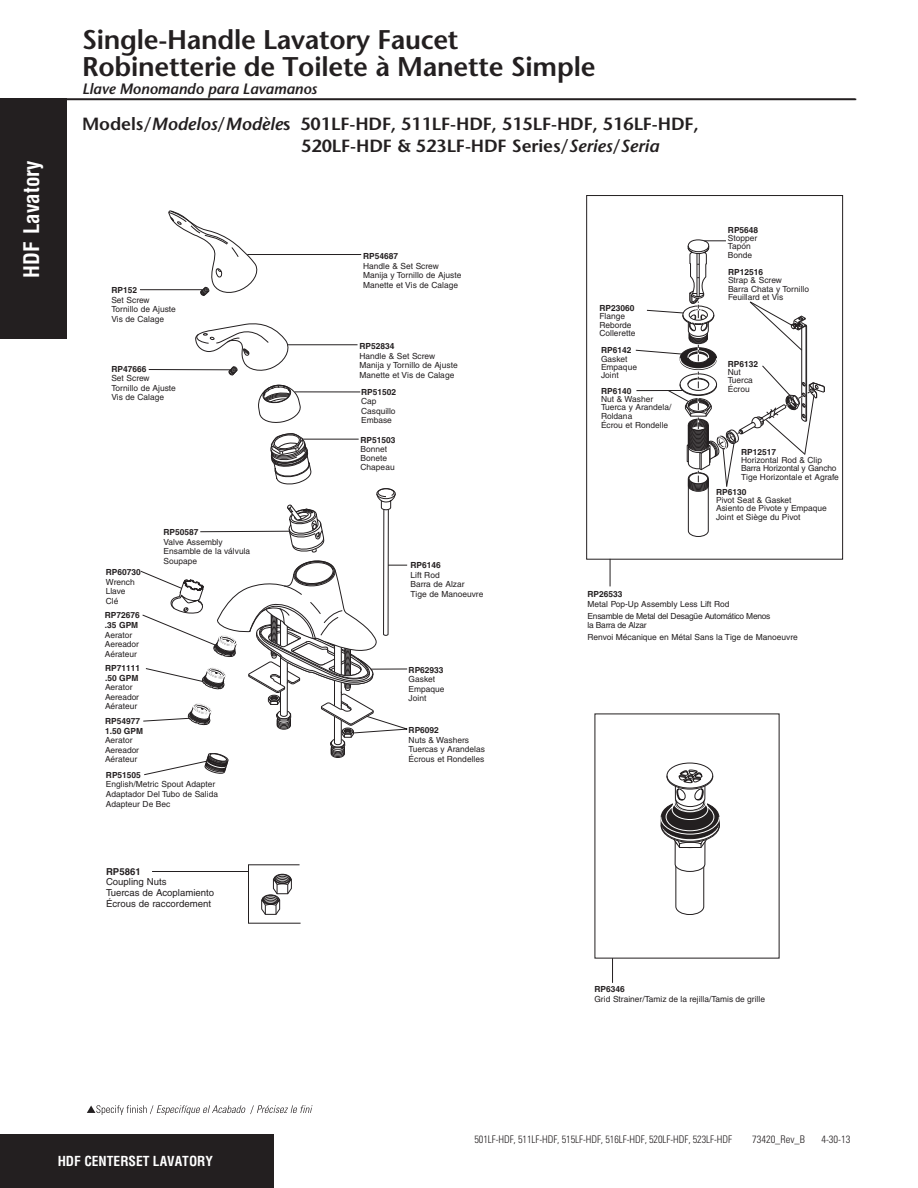
<style>
.page{position:relative;width:918px;height:1188px;background:#fff}
.page>*{position:absolute;margin:0;border:0;box-sizing:border-box;transform-origin:0 0}
.t1{font:600 27px/27px "Stone Sans";letter-spacing:-.01em;color:#231f20}
.t2{font:700 condensed 21px "Helvetica";color:#fff}
.t3{font:600 17.7px/21.6px "Stone Sans";letter-spacing:-.005em;color:#231f20}
.t4{font:italic 600 15px "Stone Sans";letter-spacing:-.01em;color:#231f20}
.t5{font:700 condensed 13.5px "Helvetica";color:#fff}
.t6{font:300 condensed 10.5px "Univers";letter-spacing:-.005em;color:#231f20}
.t7{font:9.6px/10.8px "Helvetica";color:#231f20}
.t8{font:700 9.6px "Helvetica";color:#231f20}
.t9{font:8.4px/9.6px "Helvetica";color:#231f20}
.t10{font:700 8.4px/9.6px "Helvetica";color:#231f20}
.t11{font:8.4px/12px "Helvetica";letter-spacing:-.03em;color:#231f20}
.s1{font-style:italic}
.s2{font-style:italic;font-size:17.4px}
.s3{font-size:17.4px}
</style>
<div class="page">
<div style="left:0;top:99px;width:66px;height:240px;background:#231f20"></div>
<div style="left:0;top:1135px;width:274px;height:53px;background:#231f20"></div>
<svg style="left:87px;top:1105px;width:225px;height:10px"></svg>
<hr style="left:62px;top:99px;width:794px;height:1px;background:#231f20">
<svg style="left:258px;top:384px;width:43px;height:39px"></svg>
<svg style="left:168px;top:211px;width:90px;height:85px"></svg>
<svg style="left:195px;top:323px;width:96px;height:52px"></svg>
<hr style="left:295px;top:392px;width:65px;height:1px;background:#231f20">
<hr style="left:287px;top:344px;width:71px;height:1px;background:#231f20">
<hr style="left:149px;top:369px;width:82px;height:1px;background:#231f20">
<hr style="left:247px;top:254px;width:114px;height:1px;background:#231f20">
<div style="left:110px;top:286px;width:73px;height:42px;background:#fff"></div>
<hr style="left:140px;top:289px;width:62px;height:1px;background:#231f20">
<svg style="left:248px;top:864px;width:53px;height:60px"></svg>
<hr style="left:152px;top:871px;width:96px;height:1px;background:#231f20">
<div style="left:586px;top:195px;width:257px;height:364px;border:1px solid #231f20"></div>
<svg style="left:635px;top:239px;width:190px;height:298px"></svg>
<svg style="left:661px;top:763px;width:59px;height:152px"></svg>
<svg style="left:612px;top:958px;width:1px;height:25px"></svg>
<svg style="left:610px;top:559px;width:1px;height:27px"></svg>
<svg style="left:140px;top:433px;width:268px;height:342px"></svg>
<div style="left:407px;top:665px;width:94px;height:44px;background:#fff"></div>
<hr style="left:371px;top:669px;width:36px;height:1px;background:#231f20">
<h2 class="t2" style="left:18px;top:278px;width:119px;rotate:-90deg">HDF Lavatory</h2>
<h1 class="t1" style="left:82px;top:26px;width:515px">Single-Handle Lavatory Faucet<br>Robinetterie de Toilete à Manette Simple</h1>
<h3 class="t4" style="left:82px;top:79px;width:237px">Llave Monomando para Lavamanos</h3>
<h3 class="t3" style="left:301px;top:113px;width:399px;text-indent:-219px">Models/<span class="s1">Modelos</span>/<span class="s1">Modèle</span>s 501LF-HDF, 511LF-HDF, 515LF-HDF, 516LF-HDF,<br>520LF-HDF &amp; 523LF-HDF Series/<span class="s1">S</span><span class="s2">eries</span><span class="s3">/</span><span class="s2">Seria</span></h3>
<p class="t10" style="left:111px;top:285px;width:27px">RP152</p>
<p class="t9" style="left:111px;top:295px;width:66px">Set Screw<br>Tornillo de Ajuste<br>Vis de Calage</p>
<p class="t10" style="left:111px;top:364px;width:37px">RP47666</p>
<p class="t9" style="left:111px;top:373px;width:66px">Set Screw<br>Tornillo de Ajuste<br>Vis de Calage</p>
<p class="t10" style="left:363px;top:251px;width:37px">RP54687</p>
<p class="t9" style="left:363px;top:261px;width:100px">Handle &amp; Set Screw<br>Manija y Tornillo de Ajuste<br>Manette et Vis de Calage</p>
<p class="t10" style="left:360px;top:341px;width:37px">RP52834</p>
<p class="t9" style="left:360px;top:351px;width:100px">Handle &amp; Set Screw<br>Manija y Tornillo de Ajuste<br>Manette et Vis de Calage</p>
<p class="t10" style="left:361px;top:387px;width:37px">RP51502</p>
<p class="t9" style="left:361px;top:397px;width:36px">Cap<br>Casquillo<br>Embase</p>
<p class="t10" style="left:361px;top:435px;width:37px">RP51503</p>
<p class="t9" style="left:361px;top:444px;width:36px;line-height:9px">Bonnet<br>Bonete<br>Chapeau</p>
<p class="t10" style="left:599px;top:303px;width:37px">RP23060</p>
<p class="t9" style="left:599px;top:312px;width:37px;line-height:8.4px">Flange<br>Reborde<br>Collerette</p>
<p class="t10" style="left:601px;top:345px;width:32px">RP6142</p>
<p class="t9" style="left:601px;top:354px;width:37px;line-height:8.4px">Gasket<br>Empaque<br>Joint</p>
<p class="t10" style="left:601px;top:386px;width:32px">RP6140</p>
<p class="t9" style="left:601px;top:395px;width:72px;line-height:8.4px">Nut &amp; Washer<br>Tuerca y Arandela/<br>Roldana</p>
<p class="t9" style="left:601px;top:421px;width:69px">Écrou et Rondelle</p>
<p class="t10" style="left:728px;top:225px;width:32px">RP5648</p>
<p class="t9" style="left:728px;top:234px;width:31px;line-height:8.4px">Stopper<br>Tapón<br>Bonde</p>
<p class="t10" style="left:728px;top:267px;width:37px">RP12516</p>
<p class="t9" style="left:728px;top:276px;width:83px;line-height:8.4px">Strap &amp; Screw<br>Barra Chata y Tornillo<br>Feuillard et Vis</p>
<p class="t10" style="left:728px;top:359px;width:32px">RP6132</p>
<p class="t9" style="left:728px;top:368px;width:27px;line-height:8.4px">Nut<br>Tuerca<br>Écrou</p>
<p class="t10" style="left:741px;top:447px;width:37px">RP12517</p>
<p class="t9" style="left:741px;top:456px;width:99px;line-height:8.4px">Horizontal Rod &amp; Clip<br>Barra Horizontal y Gancho<br>Tige Horizontale et Agrafe</p>
<p class="t10" style="left:716px;top:487px;width:32px">RP6130</p>
<p class="t9" style="left:716px;top:496px;width:112px;line-height:8.4px">Pivot Seat &amp; Gasket<br>Asiento de Pivote y Empaque<br>Joint et Siège du Pivot</p>
<p class="t10" style="left:106px;top:567px;width:37px">RP60730</p>
<p class="t9" style="left:106px;top:577px;width:30px">Wrench<br>Llave<br>Clé</p>
<p class="t10" style="left:105px;top:611px;width:37px">RP72676 .35 GPM</p>
<p class="t9" style="left:105px;top:630px;width:36px">Aerator<br>Aereador<br>Aérateur</p>
<p class="t10" style="left:105px;top:663px;width:37px">RP71111 .50 GPM</p>
<p class="t9" style="left:105px;top:682px;width:36px">Aerator<br>Aereador<br>Aérateur</p>
<p class="t10" style="left:105px;top:716px;width:40px">RP54977<br>1.50 GPM</p>
<p class="t9" style="left:105px;top:735px;width:36px">Aerator<br>Aereador<br>Aérateur</p>
<p class="t10" style="left:164px;top:527px;width:37px">RP50587</p>
<p class="t9" style="left:164px;top:537px;width:88px">Valve Assembly<br>Ensamble de la válvula<br>Soupape</p>
<p class="t10" style="left:106px;top:770px;width:37px">RP51505</p>
<p class="t9" style="left:106px;top:780px;width:114px">English/Metric Spout Adapter<br>Adaptador Del Tubo de Salida<br>Adapteur De Bec</p>
<p class="t8" style="left:106px;top:865px;width:36px">RP5861</p>
<p class="t7" style="left:106px;top:877px;width:110px">Coupling Nuts<br>Tuercas de Acoplamiento<br>Écrous de raccordement</p>
<p class="t10" style="left:411px;top:560px;width:32px">RP6146</p>
<p class="t9" style="left:411px;top:570px;width:74px">Lift Rod<br>Barra de Alzar<br>Tige de Manoeuvre</p>
<p class="t10" style="left:409px;top:665px;width:37px">RP62933</p>
<p class="t9" style="left:409px;top:674px;width:37px">Gasket<br>Empaque<br>Joint</p>
<p class="t10" style="left:409px;top:725px;width:32px">RP6092</p>
<p class="t9" style="left:409px;top:735px;width:78px">Nuts &amp; Washers<br>Tuercas y Arandelas<br>Écrous et Rondelles</p>
<p class="t10" style="left:588px;top:589px;width:37px">RP26533</p>
<p class="t11" style="left:588px;top:598px;width:184px">Metal Pop-Up Assembly Less Lift Rod<br>Ensamble de Metal del Desagüe Automático Menos</p>
<p class="t9" style="left:588px;top:619px;width:212px;line-height:12px">la Barra de Alzar<br>Renvoi Mécanique en Métal Sans la Tige de Manoeuvre</p>
<p class="t10" style="left:594px;top:984px;width:32px">RP6346</p>
<p class="t9" style="left:594px;top:994px;width:172px">Grid Strainer/Tamiz de la rejilla/Tamis de grille</p>
<h3 class="t5" style="left:58px;top:1153px;width:157px">HDF CENTERSET LAVATORY</h3>
<p class="t6" style="left:474px;top:1133px;width:259px">501LF-HDF, 511LF-HDF, 515LF-HDF, 516LF-HDF, 520LF-HDF, 523LF-HDF</p>
<p class="t6" style="left:752px;top:1133px;width:55px">73420_Rev_B</p>
<p class="t6" style="left:821px;top:1133px;width:31px">4-30-13</p>
</div>
